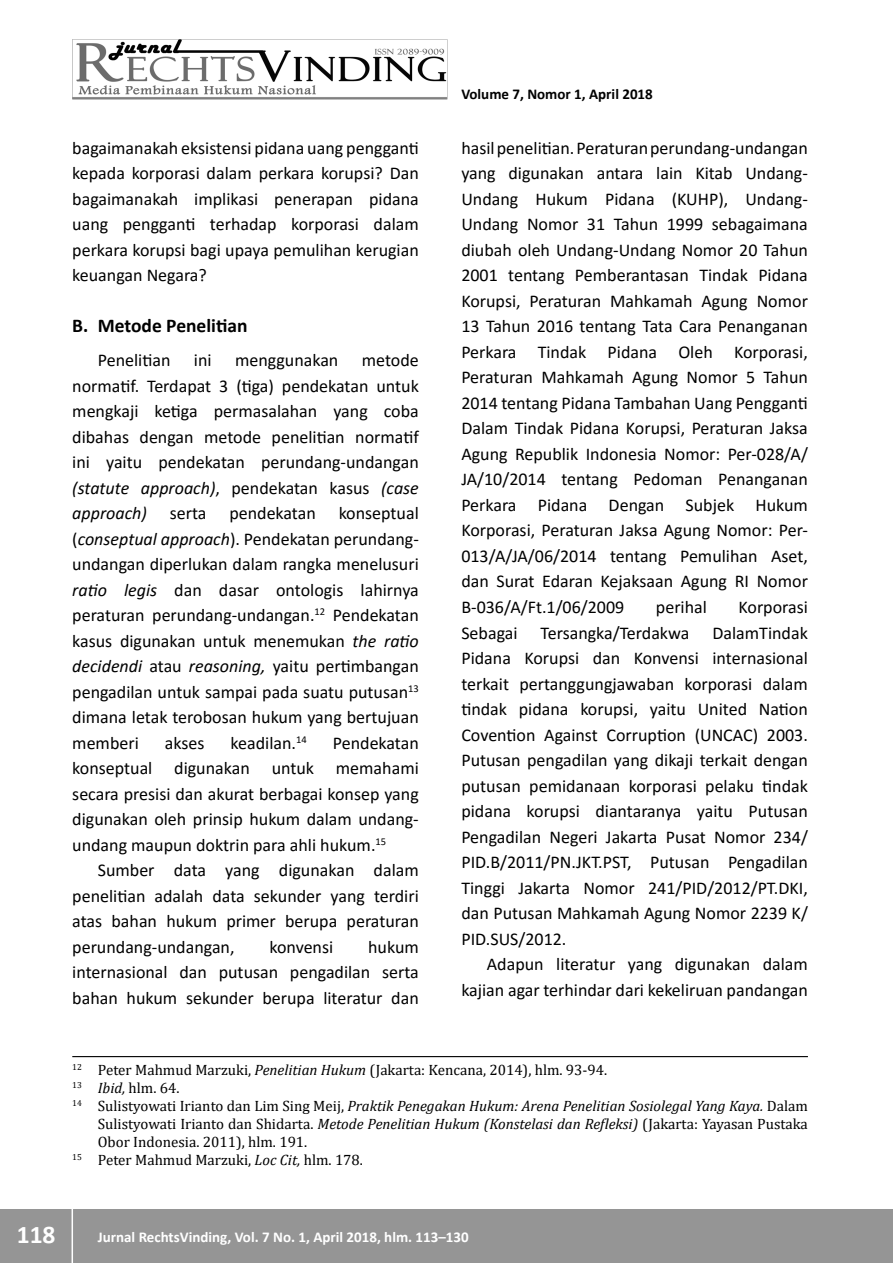
<style>
.page{position:relative;width:893px;height:1263px;background:#fff}
.page>*{position:absolute;margin:0;border:0;box-sizing:border-box;transform-origin:0 0}
.t1{font:700 25.5px "Calibri";color:#fff}
.t2{font:700 19.5px "Calibri";color:#000}
.t3{font:18px/25.5px "Calibri";color:#000;text-align:justify}
.t4{font:15px "Cambria";color:#000}
.t5{font:italic 15px "Cambria";color:#000}
.t6{font:700 15px "Calibri";color:#fff}
.t7{font:700 15px "Calibri";color:#000}
.s1{font-style:italic}
.s2{font-style:normal}
</style>
<div class="page">
<div style="left:0;top:1209px;width:893px;height:54px;background:#959595"></div>
<hr style="left:72px;top:1206px;width:1px;height:57px;background:#fff">
<img style="left:72px;top:39px;width:375px;height:60px">
<hr style="left:72px;top:1056px;width:736px;height:1px;background:#000">
<p class="t3" style="left:72px;top:135px;width:348px">bagaimanakah eksistensi pidana uang pengganti kepada korporasi dalam perkara korupsi? Dan bagaimanakah implikasi penerapan pidana uang pengganti terhadap korporasi dalam perkara korupsi bagi upaya pemulihan kerugian keuangan Negara?</p>
<p class="t2" style="left:72px;top:312px;width:177px">B. Metode Penelitian</p>
<p class="t3" style="left:98px;top:347px;width:74px">Penelitian</p>
<p class="t3" style="left:194px;top:347px;width:19px">ini</p>
<p class="t3" style="left:235px;top:347px;width:105px">menggunakan</p>
<p class="t3" style="left:72px;top:347px;width:348px;text-indent:290px">metode normatif. Terdapat 3 (tiga) pendekatan untuk mengkaji ketiga permasalahan yang coba dibahas dengan metode penelitian normatif ini yaitu pendekatan perundang-undangan <span class="s1">(statute approach)</span>, pendekatan kasus <span class="s1">(case approach)</span></p>
<p class="t3" style="left:72px;top:500px;width:348px;text-indent:266px">konseptual (<span class="s1">conseptual approach</span>). Pendekatan perundang&shy;undangan diperlukan dalam rangka menelusuri <span class="s1">ratio legis</span> dan dasar ontologis lahirnya peraturan perundang-undangan.<sup>12</sup> Pendekatan kasus digunakan untuk menemukan <span class="s1">the ratio decidendi</span> atau <span class="s1">reasoning,</span> yaitu pertimbangan pengadilan untuk sampai pada suatu putusan<sup>13 </sup>dimana letak terobosan hukum yang bertujuan memberi</p>
<p class="t3" style="left:170px;top:500px;width:38px">serta</p>
<p class="t3" style="left:229px;top:500px;width:88px">pendekatan</p>
<p class="t3" style="left:165px;top:729px;width:41px">akses</p>
<p class="t3" style="left:231px;top:729px;width:78px">keadilan.<sup>14</sup></p>
<p class="t3" style="left:72px;top:729px;width:348px;text-indent:261px">Pendekatan konseptual digunakan untuk memahami secara presisi dan akurat berbagai konsep yang digunakan oleh prinsip hukum dalam undang&shy;undang maupun doktrin para ahli hukum.<sup>15</sup></p>
<p class="t3" style="left:72px;top:857px;width:348px;text-indent:26px">Sumber data yang digunakan dalam penelitian adalah data sekunder yang terdiri atas bahan hukum primer berupa peraturan perundang-undangan,</p>
<p class="t3" style="left:72px;top:933px;width:348px;text-indent:296px">hukum internasional dan putusan pengadilan serta bahan hukum sekunder berupa literatur dan</p>
<p class="t3" style="left:269px;top:933px;width:65px">konvensi</p>
<p class="t7" style="left:461px;top:84px;width:193px">Volume 7, Nomor 1, April 2018</p>
<p class="t3" style="left:461px;top:135px;width:348px">hasil penelitian. Peraturan perundang-undangan yang digunakan antara lain Kitab Undang-Undang Hukum Pidana (KUHP), Undang-Undang Nomor 31 Tahun 1999 sebagaimana diubah oleh Undang-Undang Nomor 20 Tahun 2001 tentang Pemberantasan Tindak Pidana Korupsi, Peraturan Mahkamah Agung Nomor 13 Tahun 2016 tentang Tata Cara Penanganan Perkara Tindak Pidana Oleh Korporasi, Peraturan Mahkamah Agung Nomor 5 Tahun 2014 tentang Pidana Tambahan Uang Pengganti Dalam Tindak Pidana Korupsi, Peraturan Jaksa Agung Republik Indonesia Nomor: Per-028/A/ JA/10/2014 tentang Pedoman Penanganan Perkara Pidana Dengan Subjek Hukum Korporasi, Peraturan Jaksa Agung Nomor: Per-013/A/JA/06/2014 tentang Pemulihan Aset, dan Surat Edaran Kejaksaan Agung RI Nomor B-036/A/Ft.1/06/2009</p>
<p class="t3" style="left:656px;top:594px;width:53px">perihal</p>
<p class="t3" style="left:738px;top:594px;width:71px">Korporasi</p>
<p class="t3" style="left:461px;top:619px;width:58px">Sebagai</p>
<p class="t3" style="left:541px;top:619px;width:150px">Tersangka/Terdakwa</p>
<p class="t3" style="left:461px;top:619px;width:348px;text-indent:251px">DalamTindak Pidana Korupsi dan Konvensi internasional terkait pertanggungjawaban korporasi dalam tindak pidana korupsi, yaitu United Nation Covention Against Corruption (UNCAC) 2003.<br>Putusan pengadilan yang dikaji terkait dengan putusan pemidanaan korporasi pelaku tindak pidana korupsi diantaranya yaitu Putusan Pengadilan Negeri Jakarta Pusat Nomor 234/ PID.B/2011/PN.JKT.PST, Putusan Pengadilan Tinggi Jakarta Nomor 241/PID/2012/PT.DKI, dan Putusan Mahkamah Agung Nomor 2239 K/ PID.SUS/2012.</p>
<p class="t3" style="left:461px;top:951px;width:348px;text-align:right">Adapun literatur yang digunakan dalam kajian agar terhindar dari kekeliruan pandangan</p>
<p class="t4" style="left:72px;top:1061px;width:536px"><sup>12</sup> Peter Mahmud Marzuki, <span class="s1">Penelitian Hukum</span> (Jakarta: Kencana, 2014), hlm. 93-94.</p>
<p class="t4" style="left:72px;top:1079px;width:109px"><sup>13</sup> <span class="s1">Ibid,</span> hlm. 64.</p>
<p class="t5" style="left:72px;top:1095px;width:737px"><sup>14</sup> <span class="s2">Sulistyowati Irianto dan Lim Sing Meij,</span> Praktik Penegakan Hukum: Arena Penelitian Sosiolegal Yang Kaya. <span class="s2">Dalam</span></p>
<p class="t4" style="left:98px;top:1115px;width:712px">Sulistyowati Irianto dan Shidarta. <span class="s1">Metode Penelitian Hukum (Konstelasi dan Refleksi)</span> (Jakarta: Yayasan Pustaka</p>
<p class="t4" style="left:98px;top:1133px;width:211px">Obor Indonesia. 2011), hlm. 191.</p>
<p class="t4" style="left:72px;top:1151px;width:292px"><sup>15</sup> Peter Mahmud Marzuki, <span class="s1">Loc Cit,</span> hlm. 178.</p>
<h1 class="t1" style="left:17px;top:1216px;width:40px">118</h1>
<p class="t6" style="left:98px;top:1227px;width:372px">Jurnal RechtsVinding, Vol. 7 No. 1, April 2018, hlm. 113–130</p>
</div>
